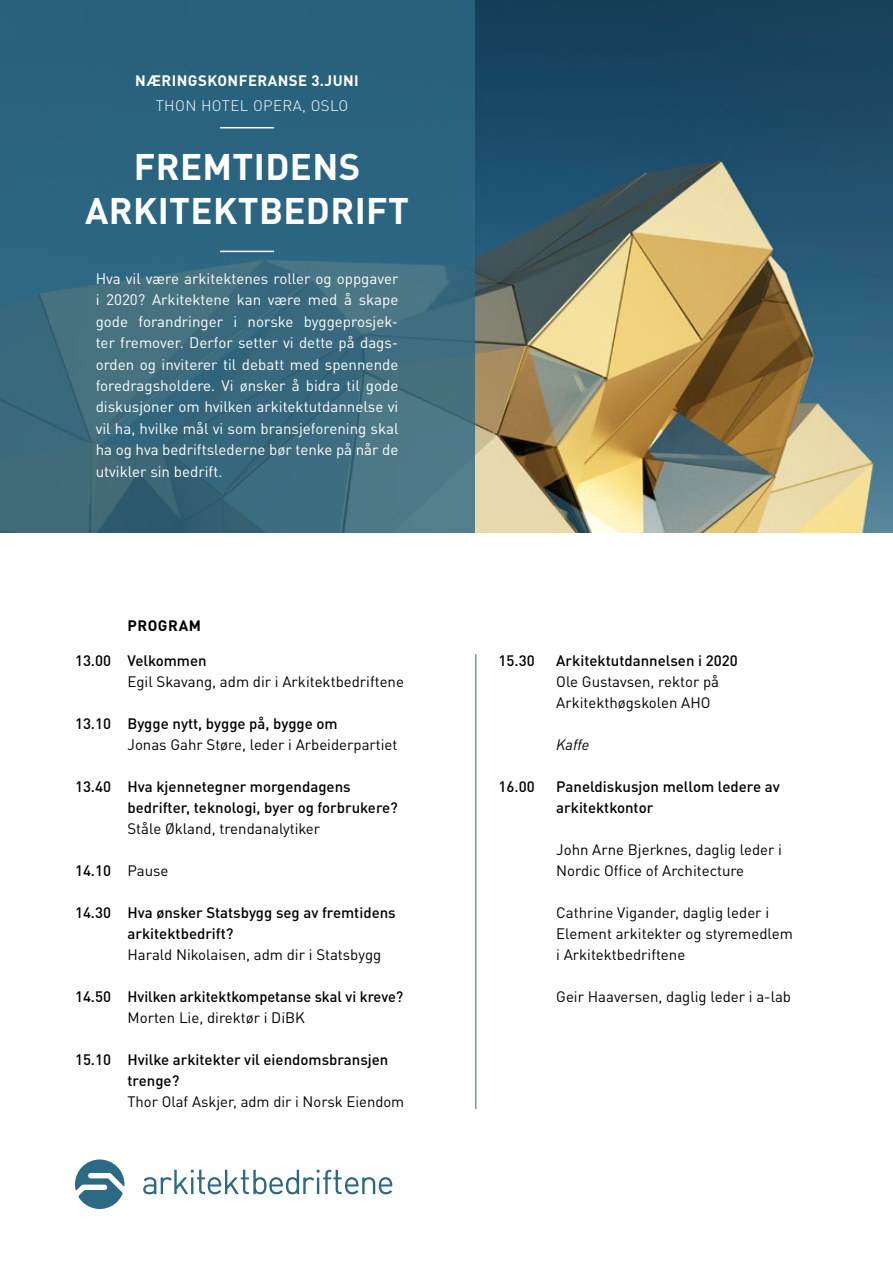
<style>
.page{position:relative;width:893px;height:1263px;background:#fff}
.page>*{position:absolute;margin:0;border:0;box-sizing:border-box;transform-origin:0 0}
.t1{font:700 36.6px/44px "DINOT";letter-spacing:.01em;color:#fff;text-align:center}
.t2{font:15.15px/21.5px "DINOT";color:#fff}
.t3{font:15px/21px "DINOT";color:#000}
.t4{font:500 15px/21px "DINOT";color:#000}
.t5{font:700 15px "DINOT";letter-spacing:.03em;color:#fff}
.t6{font:300 15px "DINOT";letter-spacing:.03em;color:#fff}
.t7{font:700 15px "DINOT";letter-spacing:.04em;color:#000}
.t8{font:italic 15px "DINOT";color:#000}
</style>
<div class="page">
<img style="left:475px;top:0;width:418px;height:532px">
<svg style="left:75px;top:1159px;width:49px;height:50px"></svg>
<svg style="left:143px;top:1170px;width:249px;height:24px"></svg>
<hr style="left:476px;top:654px;width:1px;height:455px;background:#2e6984">
<svg style="left:0;top:0;width:475px;height:532px;background:#34687e"></svg>
<hr style="left:238px;top:328px;width:72px;height:1px;background:#2e6984">
<hr style="left:220px;top:127px;width:54px;height:1px;background:#fff">
<hr style="left:220px;top:251px;width:54px;height:1px;background:#fff">
<p class="t5" style="left:135px;top:71px;width:225px">NÆRINGSKONFERANSE 3.JUNI</p>
<p class="t6" style="left:156px;top:97px;width:194px">THON HOTEL OPERA, OSLO</p>
<h1 class="t1" style="left:85px;top:144px;width:325px">FREMTIDENS<br>ARKITEKTBEDRIFT</h1>
<p class="t2" style="left:96px;top:267px;width:304px">Hva vil være arkitektenes roller og oppgaver i 2020? Arkitektene kan være med å skape gode forandringer i norske byggeprosjek&shy;ter fremover. Derfor setter vi dette på dags&shy;orden og inviterer til debatt med spennende foredragsholdere. Vi ønsker å bidra til gode diskusjoner om hvilken arkitektutdannelse vi vil ha, hvilke mål vi som bransjeforening skal ha og hva bedriftslederne bør tenke på når de utvikler sin bedrift.</p>
<p class="t4" style="left:75px;top:649px;width:38px">13.00</p>
<p class="t4" style="left:75px;top:712px;width:38px">13.10</p>
<p class="t4" style="left:75px;top:775px;width:38px">13.40</p>
<p class="t4" style="left:75px;top:859px;width:38px">14.10</p>
<p class="t4" style="left:75px;top:901px;width:38px">14.30</p>
<p class="t4" style="left:75px;top:985px;width:38px">14.50</p>
<p class="t4" style="left:75px;top:1048px;width:38px">15.10</p>
<p class="t7" style="left:128px;top:616px;width:75px">PROGRAM</p>
<p class="t4" style="left:128px;top:649px;width:81px">Velkommen</p>
<p class="t3" style="left:128px;top:670px;width:278px">Egil Skavang, adm dir i Arkitektbedriftene</p>
<p class="t4" style="left:128px;top:712px;width:212px">Bygge nytt, bygge på, bygge om</p>
<p class="t3" style="left:128px;top:733px;width:272px">Jonas Gahr Støre, leder i Arbeiderpartiet</p>
<p class="t4" style="left:128px;top:775px;width:272px">Hva kjennetegner morgendagens bedrifter, teknologi, byer og forbrukere?</p>
<p class="t3" style="left:128px;top:817px;width:194px">Ståle Økland, trendanalytiker</p>
<p class="t3" style="left:128px;top:859px;width:43px">Pause</p>
<p class="t4" style="left:128px;top:901px;width:270px">Hva ønsker Statsbygg seg av fremtidens arkitektbedrift?</p>
<p class="t3" style="left:128px;top:943px;width:255px">Harald Nikolaisen, adm dir i Statsbygg</p>
<p class="t4" style="left:128px;top:985px;width:277px">Hvilken arkitektkompetanse skal vi kreve?</p>
<p class="t3" style="left:128px;top:1006px;width:179px">Morten Lie, direktør i DiBK</p>
<p class="t4" style="left:128px;top:1048px;width:262px">Hvilke arkitekter vil eiendomsbransjen trenge?</p>
<p class="t3" style="left:128px;top:1090px;width:278px">Thor Olaf Askjer, adm dir i Norsk Eiendom</p>
<p class="t4" style="left:499px;top:649px;width:38px">15.30</p>
<p class="t4" style="left:499px;top:775px;width:38px">16.00</p>
<p class="t4" style="left:556px;top:649px;width:183px">Arkitektutdannelsen i 2020</p>
<p class="t3" style="left:556px;top:670px;width:164px">Ole Gustavsen, rektor på<br>Arkitekthøgskolen AHO</p>
<p class="t8" style="left:556px;top:735px;width:35px">Kaffe</p>
<p class="t4" style="left:556px;top:775px;width:225px">Paneldiskusjon mellom ledere av arkitektkontor</p>
<p class="t3" style="left:556px;top:838px;width:227px">John Arne Bjerknes, daglig leder i<br>Nordic Office of Architecture</p>
<p class="t3" style="left:556px;top:901px;width:238px">Cathrine Vigander, daglig leder i<br>Element arkitekter og styremedlem i Arkitektbedriftene</p>
<p class="t3" style="left:556px;top:985px;width:236px">Geir Haaversen, daglig leder i a-lab</p>
</div>
